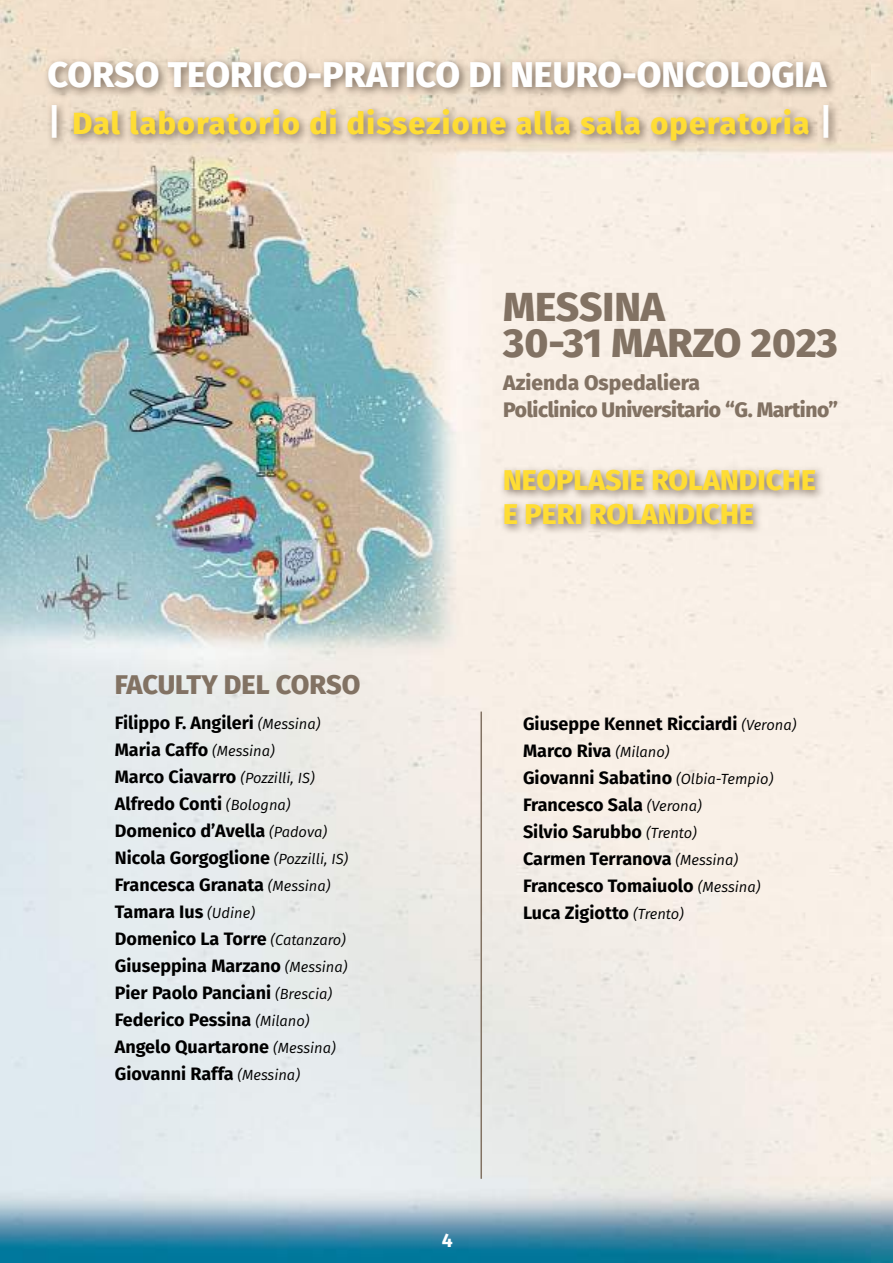
<style>
.page{position:relative;width:893px;height:1263px;background:#fff}
.page>*{position:absolute;margin:0;border:0;box-sizing:border-box;transform-origin:0 0}
.t1{font:800 40.5px/36px "Fira Sans";color:#827263}
.t2{font:800 35.7px "Fira Sans";color:#fff}
.t3{font:800 30.6px "Fira Sans";letter-spacing:.04em;color:#ffdd34}
.t4{font:800 28.5px/34.2px "Fira Sans";color:#ffdd34}
.t5{font:800 27px "Fira Sans";letter-spacing:-.005em;color:#827263}
.t6{font:800 21px/27px "Fira Sans";letter-spacing:-.02em;color:#827263}
.t7{font:700 19.5px "Fira Sans";color:#fff}
.t8{font:700 18px/27px "Fira Sans";color:#000}
.s1{font-weight:600;font-size:35.7px;color:#fff}
.s2{font-weight:400;font-style:italic;font-size:14.7px}
</style>
<div class="page">
<img style="left:0;top:0;width:872px;height:1263px">
<svg style="left:43px;top:56px;width:795px;height:43px;background:#ccbca9"></svg>
<svg style="left:500px;top:465px;width:326px;height:71px;background:#d7ccc1"></svg>
<svg style="left:47px;top:100px;width:792px;height:51px;background:#dacab6"></svg>
<hr style="left:480px;top:711px;width:2px;height:468px;background:#827263">
<img style="left:872px;top:0;width:21px;height:1263px">
<h2 class="t2" style="left:48px;top:44px;width:780px">CORSO TEORICO-PRATICO DI NEURO-ONCOLOGIA</h2>
<h3 class="t3" style="left:48px;top:97px;width:787px"><span class="s1">|</span> Dal laboratorio di dissezione alla sala operatoria <span class="s1">|</span></h3>
<h1 class="t1" style="left:503px;top:285px;width:336px">MESSINA<br>30-31 MARZO 2023</h1>
<p class="t6" style="left:503px;top:367px;width:337px">Azienda Ospedaliera<br>Policlinico Universitario “G. Martino”</p>
<h3 class="t5" style="left:115px;top:661px;width:247px">FACULTY DEL CORSO</h3>
<p class="t8" style="left:115px;top:708px;width:235px">Filippo F. Angileri <span class="s2">(Messina)<br></span>Maria Caffo <span class="s2">(Messina)<br></span>Marco Ciavarro <span class="s2">(Pozzilli, IS)<br></span>Alfredo Conti <span class="s2">(Bologna)<br></span>Domenico d’Avella <span class="s2">(Padova)<br></span>Nicola Gorgoglione <span class="s2">(Pozzilli, IS)<br></span>Francesca Granata <span class="s2">(Messina)<br></span>Tamara Ius <span class="s2">(Udine)<br></span>Domenico La Torre <span class="s2">(Catanzaro)<br></span>Giuseppina Marzano <span class="s2">(Messina)<br></span>Pier Paolo Panciani <span class="s2">(Brescia)<br></span>Federico Pessina <span class="s2">(Milano)<br></span>Angelo Quartarone <span class="s2">(Messina)<br></span>Giovanni Raffa <span class="s2">(Messina)</span></p>
<h3 class="t4" style="left:503px;top:461px;width:314px">NEOPLASIE ROLANDICHE<br>E PERI ROLANDICHE</h3>
<p class="t8" style="left:523px;top:709px;width:275px">Giuseppe Kennet Ricciardi <span class="s2">(Verona)<br></span>Marco Riva <span class="s2">(Milano)<br></span>Giovanni Sabatino <span class="s2">(Olbia-Tempio)<br></span>Francesco Sala <span class="s2">(Verona)<br></span>Silvio Sarubbo <span class="s2">(Trento)<br></span>Carmen Terranova <span class="s2">(Messina)<br></span>Francesco Tomaiuolo <span class="s2">(Messina)<br></span>Luca Zigiotto <span class="s2">(Trento)</span></p>
<p class="t7" style="left:442px;top:1224px;width:13px">4</p>
</div>
